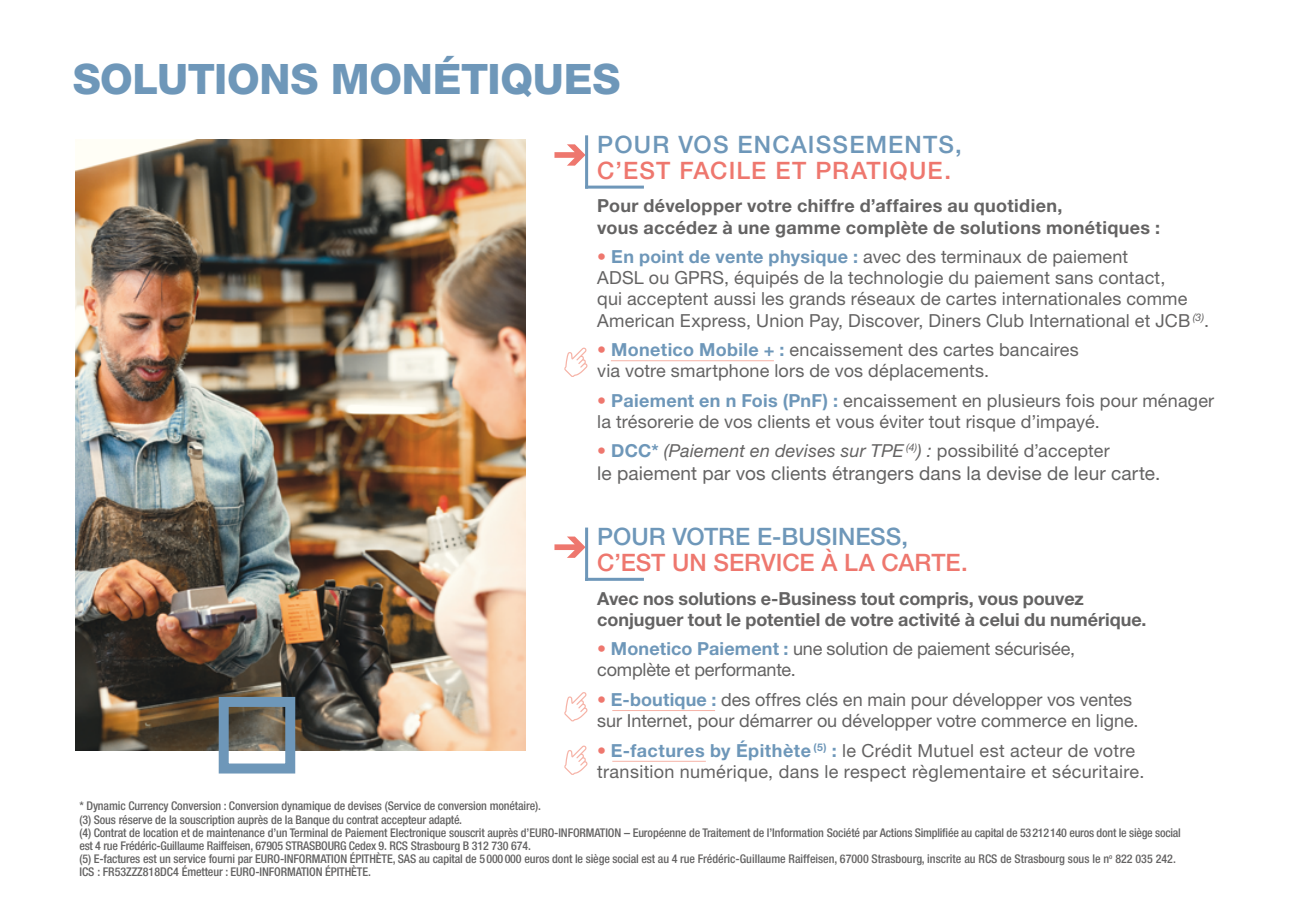
<style>
.page{position:relative;width:1304px;height:908px;background:#fff}
.page>*{position:absolute;margin:0;border:0;box-sizing:border-box;transform-origin:0 0}
.t1{font:800 42px "Helvetica Neue LT Std";letter-spacing:-.01em;color:#6e97b9}
.t2{font:500 24px "Helvetica Neue LT Std";letter-spacing:.005em;color:#ee776e}
.t3{font:500 24px "Helvetica Neue LT Std";letter-spacing:.045em;color:#ee776e}
.t4{font:500 24px "Helvetica Neue LT Std";letter-spacing:.035em;color:#6e97b9}
.t5{font:500 24px "Helvetica Neue LT Std";color:#6e97b9}
.t6{font:19px "Helvetica Neue LT Std";letter-spacing:.005em;color:#646363}
.t7{font:18px/21.2px "Helvetica Neue LT Std";letter-spacing:.01em;color:#646363}
.t8{font:700 18px/21.2px "Helvetica Neue LT Std";color:#646363}
.t9{font:700 18px/21.2px "Helvetica Neue LT Std";letter-spacing:.02em;color:#646363}
.t10{font:18px/21.2px "Helvetica Neue LT Std";letter-spacing:-.01em;color:#646363}
.t11{font:italic 17.8px "Helvetica Neue LT Std";letter-spacing:.015em;color:#646363}
.t12{font:500 condensed 12px/13px "Helvetica Neue LT Std";letter-spacing:-.01em;color:#646363}
.s1{font-weight:700;color:#ee776e}
.s2{font-weight:700;color:#6e97b9}
.s3{font-weight:700;font-style:normal;color:#ee776e}
.s4{font-weight:700;font-style:normal;color:#6e97b9}
.s5{font-style:normal}
</style>
<div class="page">
<svg style="left:554px;top:536px;width:31px;height:21px"></svg>
<hr style="left:585px;top:527px;width:3px;height:53px;background:#6e97b9">
<hr style="left:585px;top:577px;width:59px;height:3px;background:#6e97b9">
<svg style="left:554px;top:144px;width:31px;height:21px"></svg>
<hr style="left:585px;top:135px;width:3px;height:53px;background:#6e97b9">
<hr style="left:585px;top:185px;width:59px;height:3px;background:#6e97b9">
<img style="left:75px;top:139px;width:450px;height:611px">
<div style="left:219px;top:696px;width:76px;height:77px;border:10px solid #6e97b9"></div>
<svg style="left:564px;top:347px;width:24px;height:30px"></svg>
<svg style="left:564px;top:692px;width:24px;height:29px"></svg>
<svg style="left:564px;top:745px;width:24px;height:29px"></svg>
<hr style="left:611px;top:360px;width:163px;height:1px;background:#f6b3a7">
<hr style="left:612px;top:709px;width:103px;height:1px;background:#f6b3a7">
<hr style="left:612px;top:760px;width:94px;height:1px;background:#f6b3a7">
<h1 class="t1" style="left:73px;top:54px;width:549px">SOLUTIONS MONÉTIQUES</h1>
<h2 class="t4" style="left:597px;top:130px;width:366px">POUR VOS ENCAISSEMENTS,</h2>
<h2 class="t3" style="left:597px;top:156px;width:355px">C’EST FACILE ET PRATIQUE.</h2>
<h3 class="t9" style="left:597px;top:195px;width:564px">Pour développer votre chiffre d’affaires au quotidien,<br>vous accédez à une gamme complète de solutions monétiques :</h3>
<p class="t7" style="left:597px;top:246px;width:614px"><span class="s1">•</span> <span class="s2">En point de vente physique :</span> avec des terminaux de paiement<br>ADSL ou GPRS, équipés de la technologie du paiement sans contact,<br>qui acceptent aussi les grands réseaux de cartes internationales comme American Express, Union Pay, Discover, Diners Club International et JCB <sup>(3)</sup>.</p>
<h3 class="t7" style="left:597px;top:338px;width:483px"><span class="s1">•</span> <span class="s2">Monetico Mobile + :</span> encaissement des cartes bancaires via votre smartphone lors de vos déplacements.</h3>
<h3 class="t7" style="left:597px;top:389px;width:618px"><span class="s1">•</span> <span class="s2">Paiement en n Fois (PnF) :</span> encaissement en plusieurs fois pour ménager la trésorerie de vos clients et vous éviter tout risque d’impayé.</h3>
<h3 class="t11" style="left:597px;top:440px;width:514px"><span class="s3">•</span> <span class="s4">DCC*</span> (Paiement en devises sur TPE <sup>(4)</sup>) : <span class="s5">possibilité d’accepter</span></h3>
<h3 class="t6" style="left:597px;top:461px;width:565px">le paiement par vos clients étrangers dans la devise de leur carte.</h3>
<h2 class="t5" style="left:597px;top:521px;width:312px">POUR VOTRE E-BUSINESS,</h2>
<h2 class="t2" style="left:597px;top:547px;width:372px">C’EST UN SERVICE À LA CARTE.</h2>
<h3 class="t8" style="left:597px;top:587px;width:551px">Avec nos solutions e-Business tout compris, vous pouvez conjuguer tout le potentiel de votre activité à celui du numérique.</h3>
<h3 class="t10" style="left:597px;top:637px;width:479px"><span class="s1">•</span> <span class="s2">Monetico Paiement :</span> une solution de paiement sécurisée, complète et performante.</h3>
<h3 class="t7" style="left:597px;top:688px;width:543px"><span class="s1">•</span> <span class="s2">E-boutique :</span> des offres clés en main pour développer vos ventes sur Internet, pour démarrer ou développer votre commerce en ligne.</h3>
<h3 class="t7" style="left:597px;top:739px;width:549px"><span class="s1">•</span> <span class="s2">E-factures by Épithète</span> <sup>(5)</sup> <span class="s2">:</span> le Crédit Mutuel est acteur de votre transition numérique, dans le respect règlementaire et sécuritaire.</h3>
<p class="t12" style="left:79px;top:799px;width:1103px">* Dynamic Currency Conversion : Conversion dynamique de devises (Service de conversion monétaire).<br>(3) Sous réserve de la souscription auprès de la Banque du contrat accepteur adapté.<br>(4) Contrat de location et de maintenance d’un Terminal de Paiement Electronique souscrit auprès d’EURO-INFORMATION – Européenne de Traitement de l’Information Société par Actions Simplifiée au capital de 53212140 euros dont le siège social est 4 rue Frédéric-Guillaume Raiffeisen, 67905 STRASBOURG Cedex 9. RCS Strasbourg B 312 730 674.<br>(5) E-factures est un service fourni par EURO-INFORMATION ÉPITHÈTE, SAS au capital de 5000000 euros dont le siège social est au 4 rue Frédéric-Guillaume Raiffeisen, 67000 Strasbourg, inscrite au RCS de Strasbourg sous le n<sup>o</sup> 822 035 242.<br>ICS : FR53ZZZ818DC4 Émetteur : EURO-INFORMATION ÉPITHÈTE.</p>
</div>
